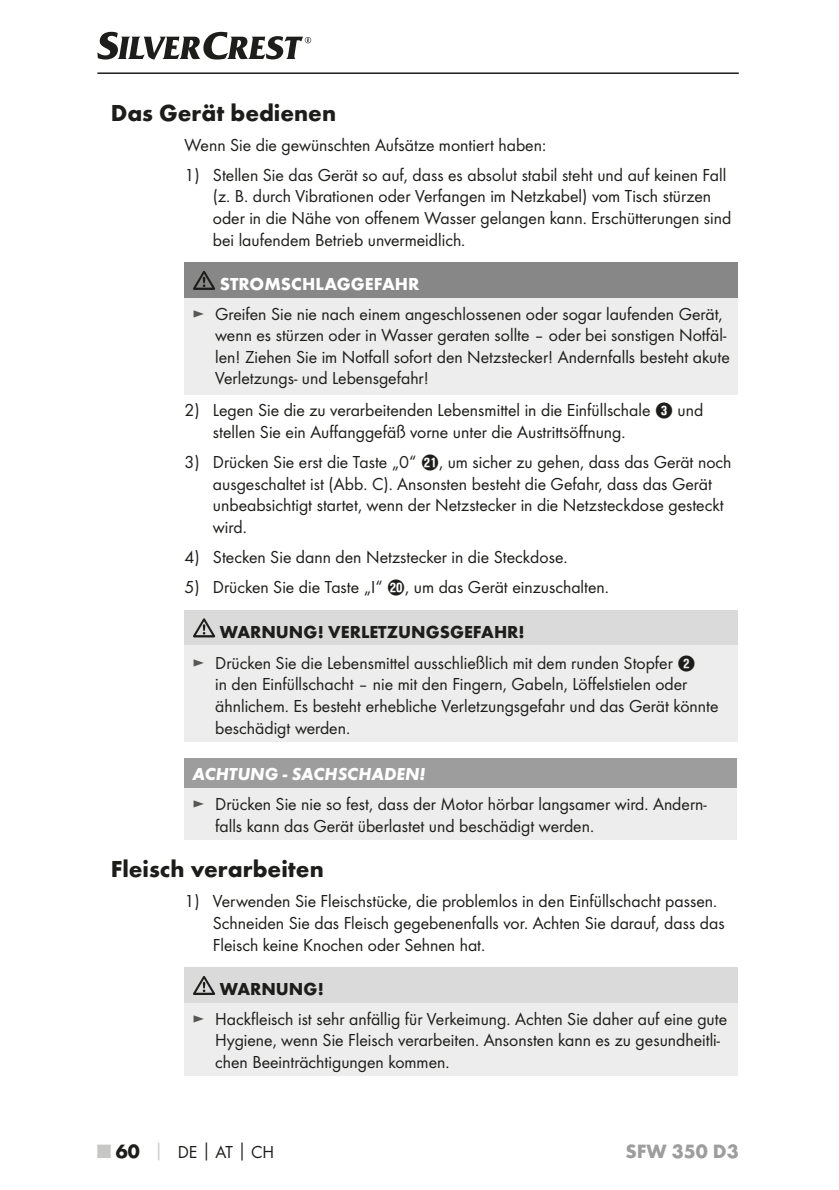
<style>
.page{position:relative;width:839px;height:1190px;background:#fff}
.page>*{position:absolute;margin:0;border:0;box-sizing:border-box;transform-origin:0 0}
.t1{font:700 24px "Futura";color:#1d1d1b}
.t2{font:700 20px "Futura";color:#9d9d9d}
.t3{font:18px/21.6px "Futura Boo";color:#1d1d1b}
.t4{font:700 18px "Futura";color:#1d1d1b}
.t5{font:italic 700 18px "Futura";color:#fff}
.t6{font:700 18px "Futura";color:#fff}
.s1{color:#575756}
.s2{font-family:"Hako PI Nummern"}
.s3{font-family:"Futura";font-weight:700;font-size:20px;color:#c7c7c6}
.s4{font-family:"Futura";font-weight:700;font-size:20px}
.s5{font-family:"Futura";font-weight:700;color:#c7c7c6}
.s6{font-family:"Futura";font-weight:700}
</style>
<div class="page">
<hr style="left:97px;top:72px;width:641px;height:2px;background:#1d1d1b">
<svg style="left:97px;top:32px;width:214px;height:28px"></svg>
<div style="left:184px;top:262px;width:553px;height:36px;background:#878787"></div>
<div style="left:184px;top:298px;width:553px;height:96px;background:#ededed"></div>
<svg style="left:193px;top:271px;width:22px;height:19px"></svg>
<div style="left:184px;top:609px;width:553px;height:36px;background:#dadada"></div>
<div style="left:184px;top:645px;width:553px;height:96px;background:#ededed"></div>
<svg style="left:193px;top:618px;width:22px;height:19px"></svg>
<div style="left:184px;top:758px;width:552px;height:30px;background:#9d9d9d"></div>
<div style="left:184px;top:788px;width:552px;height:51px;background:#ededed"></div>
<div style="left:184px;top:967px;width:553px;height:36px;background:#dadada"></div>
<div style="left:184px;top:1003px;width:553px;height:72px;background:#ededed"></div>
<svg style="left:193px;top:976px;width:22px;height:19px"></svg>
<h1 class="t1" style="left:111px;top:98px;width:227px">Das Gerät bedienen</h1>
<p class="t3" style="left:184px;top:134px;width:363px">Wenn Sie die gewünschten Aufsätze montiert haben:</p>
<p class="t3" style="left:213px;top:164px;width:519px;text-indent:-28px">1) Stellen Sie das Gerät so auf, dass es absolut stabil steht und auf keinen Fall (z. B. durch Vibrationen oder Verfangen im Netzkabel) vom Tisch stürzen oder in die Nähe von offenem Wasser gelangen kann. Erschütterungen sind bei laufendem Betrieb unvermeidlich.</p>
<p class="t6" style="left:219px;top:273px;width:201px">STROMSCHLAGGEFAHR</p>
<p class="t3" style="left:215px;top:302px;width:516px;text-indent:-23px"><span class="s1">►</span> Greifen Sie nie nach einem angeschlossenen oder sogar laufenden Gerät, wenn es stürzen oder in Wasser geraten sollte – oder bei sonstigen Notfäl&shy;len! Ziehen Sie im Notfall sofort den Netzstecker! Andernfalls besteht akute Verletzungs- und Lebensgefahr!</p>
<p class="t3" style="left:213px;top:399px;width:491px;text-indent:-28px">2) Legen Sie die zu verarbeitenden Lebensmittel in die Einfüllschale <span class="s2">3</span> und stellen Sie ein Auffanggefäß vorne unter die Austrittsöffnung.</p>
<p class="t3" style="left:213px;top:451px;width:520px;text-indent:-28px">3) Drücken Sie erst die Taste „0“ <span class="s2">a</span>, um sicher zu gehen, dass das Gerät noch ausgeschaltet ist (Abb. C). Ansonsten besteht die Gefahr, dass das Gerät unbeabsichtigt startet, wenn der Netzstecker in die Netzsteckdose gesteckt wird.</p>
<p class="t3" style="left:184px;top:546px;width:382px">4) Stecken Sie dann den Netzstecker in die Steckdose.</p>
<p class="t3" style="left:184px;top:576px;width:423px">5) Drücken Sie die Taste „I“ <span class="s2">p</span>, um das Gerät einzuschalten.</p>
<p class="t4" style="left:219px;top:620px;width:306px">WARNUNG! VERLETZUNGSGEFAHR!</p>
<p class="t3" style="left:215px;top:652px;width:504px;text-indent:-23px"><span class="s1">►</span> Drücken Sie die Lebensmittel ausschließlich mit dem runden Stopfer <span class="s2">2<br></span>in den Einfüllschacht – nie mit den Fingern, Gabeln, Löffelstielen oder ähnlichem. Es besteht erhebliche Verletzungsgefahr und das Gerät könnte beschädigt werden.</p>
<p class="t5" style="left:192px;top:763px;width:234px">ACHTUNG - SACHSCHADEN!</p>
<p class="t3" style="left:215px;top:793px;width:492px;text-indent:-23px"><span class="s1">►</span> Drücken Sie nie so fest, dass der Motor hörbar langsamer wird. Andern&shy;falls kann das Gerät überlastet und beschädigt werden.</p>
<h1 class="t1" style="left:111px;top:854px;width:214px">Fleisch verarbeiten</h1>
<p class="t3" style="left:213px;top:890px;width:513px;text-indent:-28px">1) Verwenden Sie Fleischstücke, die problemlos in den Einfüllschacht passen.<br>Schneiden Sie das Fleisch gegebenenfalls vor. Achten Sie darauf, dass das<br>Fleisch keine Knochen oder Sehnen hat.</p>
<p class="t4" style="left:219px;top:978px;width:105px">WARNUNG!</p>
<p class="t3" style="left:215px;top:1007px;width:513px;text-indent:-23px"><span class="s1">►</span> Hackfleisch ist sehr anfällig für Verkeimung. Achten Sie daher auf eine gute<br>Hygiene, wenn Sie Fleisch verarbeiten. Ansonsten kann es zu gesundheitli&shy;chen Beeinträchtigungen kommen.</p>
<p class="t3" style="left:97px;top:1141px;width:178px"><span class="s3">■</span> <span class="s4">60</span> <span class="s5">│</span> DE<span class="s6">│</span>AT<span class="s6">│</span>CH</p>
<p class="t2" style="left:625px;top:1138px;width:115px">SFW 350 D3</p>
</div>
